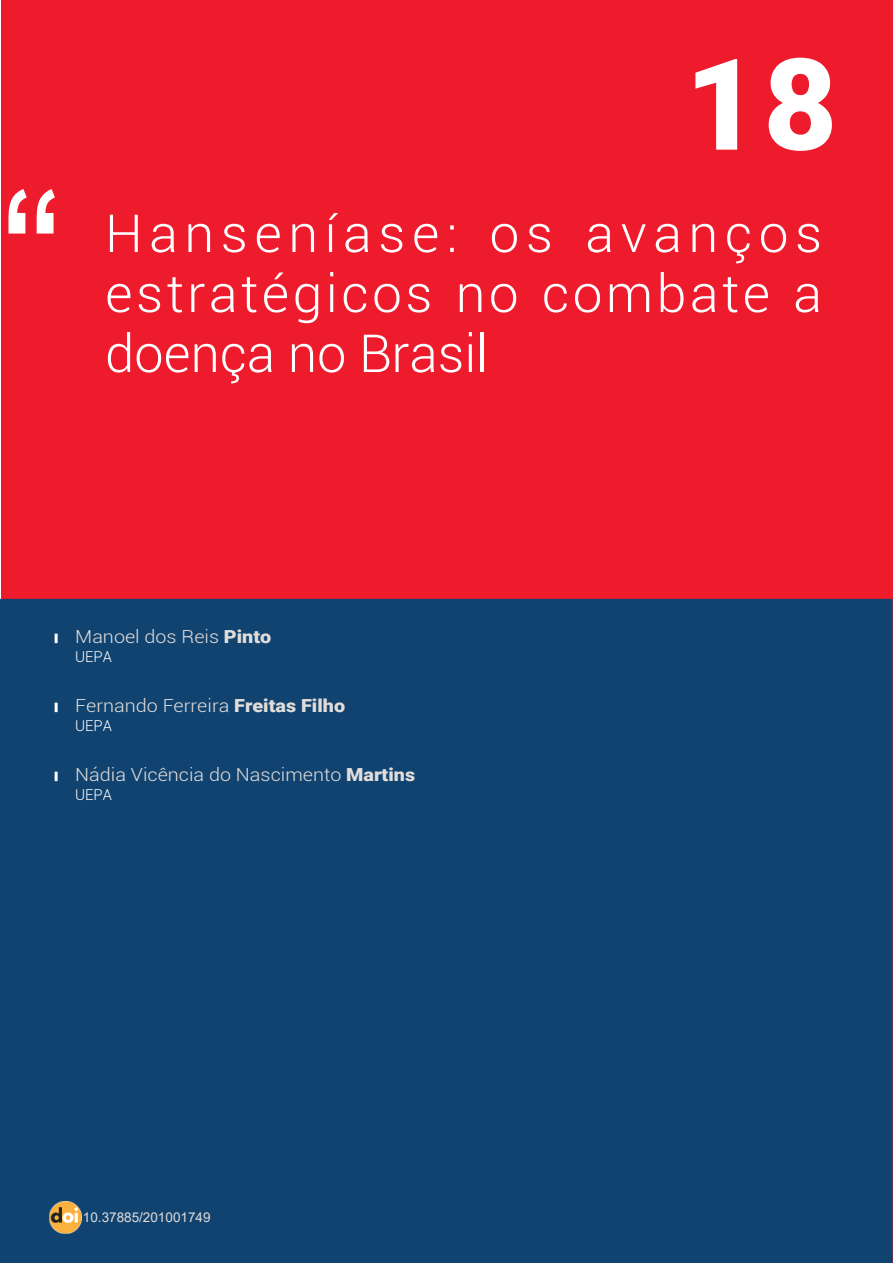
<style>
.page{position:relative;width:893px;height:1263px;background:#fff}
.page>*{position:absolute;margin:0;border:0;box-sizing:border-box;transform-origin:0 0}
.t1{font:700 150px "Arial Narrow";color:#fff}
._01_num_cap{font:900 127.5px "Roboto";color:#fff}
._01_cap_titulo{font:300 52.5px/60px "Roboto";letter-spacing:.06em;color:#fff;text-align:justify}
._02_autor{font:300 18px "Roboto";color:#e2ddda;scale:1.1 1}
._02_instituicao{font:300 15px "Roboto";color:#fff}
._02_DOI{font:13.5px "Arial";color:#e2ddda}
.s1{font-weight:900}
</style>
<div class="page">
<div style="left:1px;top:0;width:892px;height:1263px;background:#ee1b2d"></div>
<div style="left:0;top:599px;width:893px;height:664px;background:#104370"></div>
<img style="left:50px;top:1201px;width:32px;height:32px">
<svg style="left:55px;top:634px;width:3px;height:9px"></svg>
<svg style="left:55px;top:703px;width:3px;height:9px"></svg>
<svg style="left:55px;top:772px;width:3px;height:9px"></svg>
<h1 class="t1" style="left:1px;top:130px;width:63px">“</h1>
<p class="_01_num_cap" style="left:685px;top:15px;width:154px">18</p>
<p class="_01_cap_titulo" style="left:105px;top:202px;width:719px">Hanseníase: os avanços estratégicos no combate a doença no Brasil</p>
<p class="_02_autor" style="left:75px;top:624px;width:180px">Manoel dos Reis <span class="s1">Pinto</span></p>
<p class="_02_instituicao" style="left:75px;top:647px;width:38px">UEPA</p>
<p class="_02_autor" style="left:75px;top:693px;width:247px">Fernando Ferreira <span class="s1">Freitas Filho</span></p>
<p class="_02_instituicao" style="left:75px;top:716px;width:38px">UEPA</p>
<p class="_02_autor" style="left:75px;top:762px;width:310px">Nádia Vicência do Nascimento <span class="s1">Martins</span></p>
<p class="_02_instituicao" style="left:75px;top:785px;width:38px">UEPA</p>
<p class="_02_DOI" style="left:83px;top:1208px;width:129px">10.37885/201001749</p>
</div>
